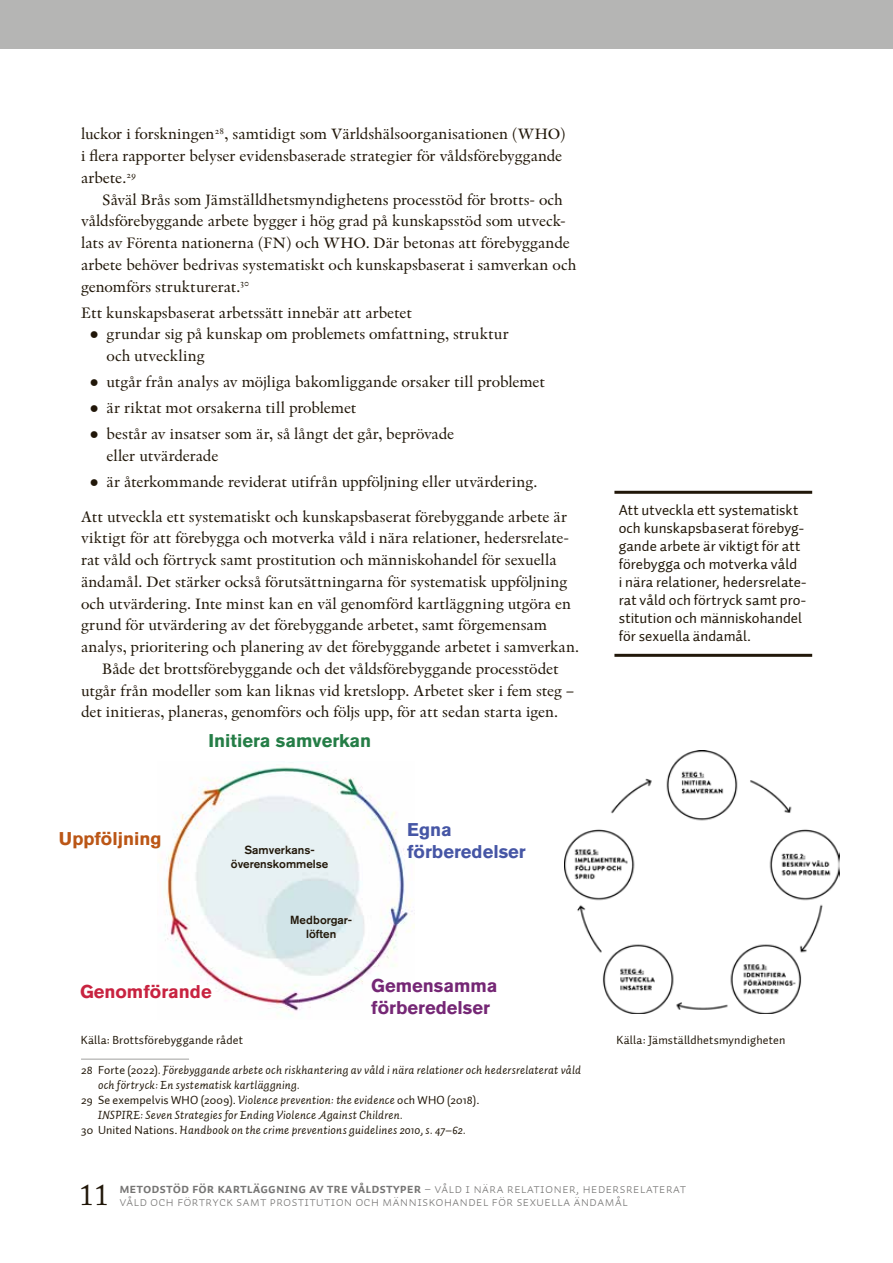
<style>
.page{position:relative;width:893px;height:1263px;background:#fff}
.page>*{position:absolute;margin:0;border:0;box-sizing:border-box;transform-origin:0 0}
.t1{font:30px "Adobe Caslon Pro";color:#211709}
.t2{font:700 18.3px/22px "Akzidenz Grotesk BE";color:#752775}
.t3{font:700 18.3px "Akzidenz Grotesk BE";color:#247d46}
.t4{font:700 18.3px/22px "Akzidenz Grotesk BE";color:#4656a5}
.t5{font:700 18.3px "Akzidenz Grotesk BE";color:#c82340}
.t6{font:700 18.3px "Akzidenz Grotesk BE";color:#bb5616}
.Brödtext{font:15.75px/21.8px "Indigo Antiqua Pro Text";letter-spacing:-.005em;color:#211709}
.Bröd_indrag{font:15.75px/21.8px "Indigo Antiqua Pro Text";letter-spacing:-.005em;color:#211709}
.Ruta_i_kanten_med_in{font:15px/18px "Auto 2";color:#211709}
.t7{font:13.5px "Auto 1 Bold Sm Cp";color:#767574}
.t8{font:13.5px "Auto 1 Light Sm Cp";color:#767574}
.Fotnot{font:italic 12px/15px "Auto 2";letter-spacing:.015em;color:#211709}
.Innehåll_3{font:12px "Auto 2";letter-spacing:.015em;color:#211709}
.t9{font:500 11.7px/14px "Akzidenz Grotesk BE";color:#211709;text-align:center}
.s1{font-family:"Arial"}
.s2{font-style:normal}
.s3{font-family:"Auto 1 Light Sm Cp"}
</style>
<div class="page">
<div style="left:0;top:0;width:893px;height:49px;background:#b5b5b4"></div>
<hr style="left:81px;top:1059px;width:108px;height:1px;background:#a0a09f">
<img style="left:165px;top:765px;width:249px;height:251px">
<hr style="left:614px;top:491px;width:198px;height:3px;background:#211709">
<hr style="left:614px;top:654px;width:198px;height:3px;background:#211709">
<img style="left:565px;top:750px;width:274px;height:263px">
<p class="Brödtext" style="left:81px;top:124px;width:486px">luckor i forskningen<sup>28</sup>, samtidigt som Världshälsoorganisationen (WHO) i flera rapporter belyser evidensbaserade strategier för våldsförebyggande arbete.<sup>29</sup></p>
<p class="Bröd_indrag" style="left:81px;top:189px;width:497px;text-indent:21px">Såväl Brås som Jämställdhetsmyndighetens processtöd för brotts- och våldsförebyggande arbete bygger i hög grad på kunskapsstöd som utveck&shy;lats av Förenta nationerna (FN) och WHO. Där betonas att förebyggande arbete behöver bedrivas systematiskt och kunskapsbaserat i samverkan och genomförs strukturerat.<sup>30</sup></p>
<p class="Brödtext" style="left:81px;top:302px;width:333px">Ett kunskapsbaserat arbetssätt innebär att arbetet</p>
<p class="Brödtext" style="left:107px;top:324px;width:404px;text-indent:-17px"><span class="s1">●</span> grundar sig på kunskap om problemets omfattning, struktur och utveckling</p>
<p class="Brödtext" style="left:90px;top:371px;width:457px"><span class="s1">●</span> utgår från analys av möjliga bakomliggande orsaker till problemet</p>
<p class="Brödtext" style="left:90px;top:397px;width:268px"><span class="s1">●</span> är riktat mot orsakerna till problemet</p>
<p class="Brödtext" style="left:107px;top:423px;width:349px;text-indent:-17px"><span class="s1">●</span> består av insatser som är, så långt det går, beprövade eller utvärderade</p>
<p class="Brödtext" style="left:90px;top:471px;width:449px"><span class="s1">●</span> är återkommande reviderat utifrån uppföljning eller utvärdering.</p>
<p class="Brödtext" style="left:81px;top:506px;width:499px">Att utveckla ett systematiskt och kunskapsbaserat förebyggande arbete är viktigt för att förebygga och motverka våld i nära relationer, hedersrelate&shy;rat våld och förtryck samt prostitution och människohandel för sexuella ändamål. Det stärker också förutsättningarna för systematisk uppföljning och utvärdering. Inte minst kan en väl genomförd kartläggning utgöra en grund för utvärdering av det förebyggande arbetet, samt förgemensam analys, prioritering och planering av det förebyggande arbetet i samverkan.</p>
<p class="Bröd_indrag" style="left:81px;top:658px;width:494px;text-indent:21px">Både det brottsförebyggande och det våldsförebyggande processtödet utgår från modeller som kan liknas vid kretslopp. Arbetet sker i fem steg – det initieras, planeras, genomförs och följs upp, för att sedan starta igen.</p>
<p class="t6" style="left:59px;top:828px;width:104px">Uppföljning</p>
<p class="t3" style="left:208px;top:730px;width:164px">Initiera samverkan</p>
<p class="t9" style="left:231px;top:842px;width:99px">Samverkans&shy;överenskommelse</p>
<p class="t9" style="left:290px;top:913px;width:64px">Medborgar&shy;löften</p>
<p class="t4" style="left:407px;top:819px;width:120px">Egna förberedelser</p>
<p class="t5" style="left:80px;top:981px;width:133px">Genomförande</p>
<p class="t2" style="left:371px;top:975px;width:128px">Gemensamma förberedelser</p>
<p class="Ruta_i_kanten_med_in" style="left:619px;top:501px;width:189px">Att utveckla ett systematiskt och kunskapsbaserat förebyg&shy;gande arbete är viktigt för att förebygga och motverka våld<br>i nära relationer, hedersrelate&shy;rat våld och förtryck samt pro&shy;stitution och människohandel för sexuella ändamål.</p>
<p class="Innehåll_3" style="left:81px;top:1033px;width:164px">Källa: Brottsförebyggande rådet</p>
<p class="Innehåll_3" style="left:617px;top:1033px;width:170px">Källa: Jämställdhetsmyndigheten</p>
<p class="Fotnot" style="left:98px;top:1062px;width:485px;text-indent:-17px"><span class="s2">28 Forte (2022)</span>. Förebyggande arbete och riskhantering av våld i nära relationer och hedersrelaterat våld och förtryck: En systematisk kartläggning.</p>
<p class="Fotnot" style="left:98px;top:1092px;width:383px;text-indent:-17px"><span class="s2">29 Se exempelvis WHO (2009).</span> Violence prevention: the evidence <span class="s2">och WHO (2018).<br></span>INSPIRE: Seven Strategies for Ending Violence Against Children.</p>
<p class="Fotnot" style="left:81px;top:1122px;width:386px"><span class="s2">30 United Nations.</span> Handbook on the crime preventions guidelines 2010, s. 47–62.</p>
<h1 class="t1" style="left:79px;top:1177px;width:31px">11</h1>
<p class="t7" style="left:120px;top:1180px;width:568px">metodstöd för kartläggning av tre våldstyper <span class="s3">– våLD I NÄRA RELATIONER, hedersrelaterat</span></p>
<p class="t8" style="left:120px;top:1194px;width:510px">våld och förtryck samt prostitution och människohandel för sexuella ändamål</p>
</div>
